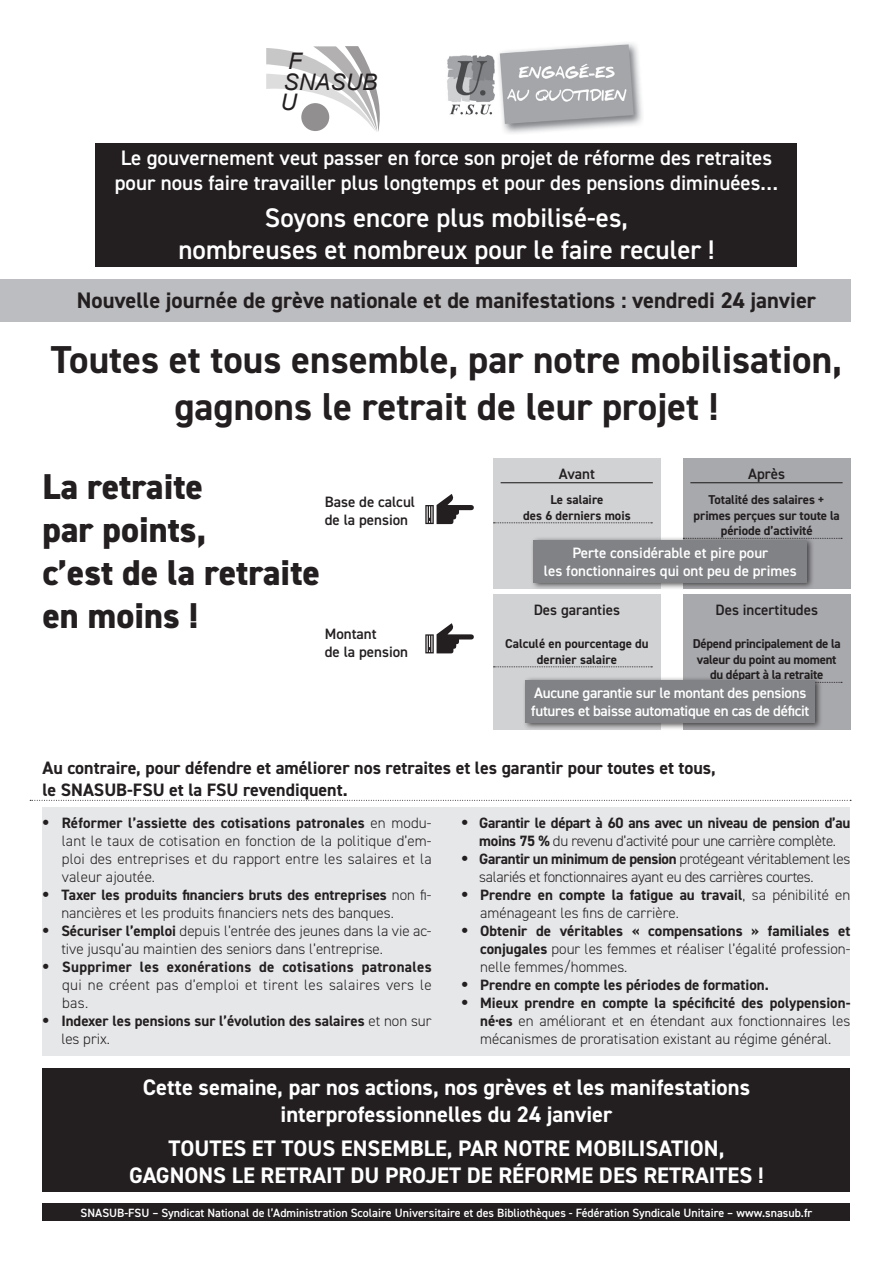
<style>
.page{position:relative;width:893px;height:1263px;background:#fff}
.page>*{position:absolute;margin:0;border:0;box-sizing:border-box;transform-origin:0 0}
.t1{font:600 51.6px "DIN2014";color:#231f20}
.Titre_principal{font:700 39px/46.8px "DIN2014";color:#231f20;text-align:center}
.Titre_principal-2{font:800 36px/43.2px "DIN2014";color:#231f20}
.Chapo{font:600 27px/32.4px "DIN2014";color:#fff;text-align:center}
.t2{font:italic 22.8px/41.1px "Arial";color:#231f20;text-align:center}
.Titre_principal-3{font:700 22.5px/27px "DIN2014";color:#fff;text-align:center}
.t3{font:700 22.5px "DIN2014";color:#231f20}
.Chapo-2{font:600 21px/25.2px "DIN2014";color:#fff}
.Intertitre{font:700 18px/21.6px "DIN2014";color:#231f20}
.t4{font:300 15px/18px "DIN2014";color:#231f20;text-align:justify}
.t5{font:300 15px/18px "DIN2014";letter-spacing:-.02em;color:#231f20}
.t6{font:700 15px/18px "DIN2014";color:#231f20}
.t7{font:700 15px/18px "DIN2014";letter-spacing:-.02em;color:#231f20;text-align:center}
.Chapo-3{font:600 15px/18px "DIN2014";color:#231f20}
.Chapo-4{font:600 15px/18px "DIN2014";letter-spacing:-.02em;color:#fff}
.Chapo-5{font:600 15px/18px "DIN2014";color:#fff;text-align:center}
.Intertitre-2{font:700 12.9px/15.5px "DIN2014";letter-spacing:-.01em;color:#231f20;text-align:center}
.t8{font:600 12px "DIN2014";color:#fff}
.s1{font-weight:700;font-size:22.5px}
.s2{font-weight:700}
.s3{font-size:22.5px}
.s4{font-weight:300}
</style>
<div class="page">
<div style="left:493px;top:458px;width:168px;height:131px;background:#d1d2d4"></div>
<svg style="left:493px;top:523px;width:159px;height:1px"></svg>
<div style="left:683px;top:458px;width:167px;height:131px;background:#a8a9ad"></div>
<svg style="left:815px;top:538px;width:27px;height:1px"></svg>
<hr style="left:501px;top:482px;width:152px;height:1px;background:#231f20">
<hr style="left:690px;top:482px;width:153px;height:1px;background:#231f20">
<div style="left:530px;top:537px;width:285px;height:53px;background:#231f20;opacity:.75"></div>
<div style="left:534px;top:540px;width:273px;height:42px;background:#808285"></div>
<div style="left:493px;top:594px;width:168px;height:136px;background:#d1d2d4"></div>
<svg style="left:493px;top:667px;width:159px;height:1px"></svg>
<div style="left:683px;top:594px;width:167px;height:136px;background:#a8a9ad"></div>
<svg style="left:823px;top:682px;width:19px;height:1px"></svg>
<div style="left:522px;top:677px;width:301px;height:54px;background:#231f20;opacity:.75"></div>
<div style="left:526px;top:680px;width:289px;height:43px;background:#808285"></div>
<svg style="left:30px;top:800px;width:821px;height:1px"></svg>
<div style="left:43px;top:807px;width:807px;height:248px;background:#e6e7e9"></div>
<div style="left:0;top:279px;width:850px;height:42px;background:#bcbdc0"></div>
<div style="left:43px;top:1069px;width:807px;height:123px;background:#231f20"></div>
<div style="left:96px;top:143px;width:701px;height:123px;background:#231f20"></div>
<div style="left:43px;top:1203px;width:807px;height:17px;background:#231f20"></div>
<img style="left:447px;top:43px;width:195px;height:91px">
<svg style="left:266px;top:46px;width:114px;height:86px"></svg>
<p class="t2" style="left:281px;top:41px;width:23px">F<br>U</p>
<p class="t2" style="left:284px;top:62px;width:95px">SNASUB</p>
<p class="Chapo-2" style="left:115px;top:144px;width:665px">Le gouvernement veut passer en force son projet de réforme des retraites pour nous faire travailler plus longtemps et pour des pensions diminuées…</p>
<p class="Chapo" style="left:178px;top:200px;width:538px">Soyons encore plus mobilisé-es,<br>nombreuses et nombreux pour le faire reculer !</p>
<p class="t3" style="left:77px;top:285px;width:741px">Nouvelle journée de grève nationale et de manifestations : vendredi 24 janvier</p>
<p class="Titre_principal" style="left:51px;top:336px;width:793px">Toutes et tous ensemble, par notre mobilisation, gagnons le retrait de leur projet !</p>
<p class="Titre_principal-2" style="left:43px;top:465px;width:165px">La retraite par points,</p>
<p class="Titre_principal-2" style="left:43px;top:551px;width:279px">c’est de la retraite en moins !</p>
<p class="Chapo-3" style="left:325px;top:492px;width:92px">Base de calcul de la pension</p>
<p class="Chapo-3" style="left:325px;top:624px;width:85px">Montant<br>de la pension</p>
<p class="t1" style="left:422px;top:475px;width:56px">☞</p>
<p class="t1" style="left:422px;top:604px;width:56px">☞</p>
<p class="Chapo-3" style="left:748px;top:464px;width:39px">Après</p>
<p class="Intertitre-2" style="left:694px;top:492px;width:148px">Totalité des salaires + primes perçues sur toute la période d’activité</p>
<p class="Chapo-5" style="left:544px;top:543px;width:254px">Perte considérable et pire pour<br>les fonctionnaires qui ont peu de primes</p>
<p class="Chapo-3" style="left:534px;top:600px;width:88px">Des garanties</p>
<p class="Intertitre-2" style="left:505px;top:636px;width:145px">Calculé en pourcentage du dernier salaire</p>
<p class="Chapo-3" style="left:559px;top:464px;width:38px">Avant</p>
<p class="Intertitre-2" style="left:523px;top:492px;width:109px">Le salaire<br>des 6 derniers mois</p>
<p class="Chapo-3" style="left:715px;top:600px;width:104px">Des incertitudes</p>
<p class="Intertitre-2" style="left:693px;top:636px;width:150px">Dépend principalement de la valeur du point au moment du départ à la retraite</p>
<p class="Chapo-4" style="left:531px;top:684px;width:280px">Aucune garantie sur le montant des pensions futures et baisse automatique en cas de déficit</p>
<p class="Intertitre" style="left:43px;top:757px;width:675px">Au contraire, pour défendre et améliorer nos retraites et les garantir pour toutes et tous, le SNASUB-FSU et la FSU revendiquent.</p>
<p class="t4" style="left:62px;top:814px;width:371px;text-indent:-19px"><span class="s1">•</span> <span class="s2">Réformer l’assiette des cotisations patronales</span> en modu&shy;lant le taux de cotisation en fonction de la politique d’em&shy;ploi des entreprises et du rapport entre les salaires et la valeur ajoutée.</p>
<p class="t4" style="left:61px;top:886px;width:372px;text-indent:-19px"><span class="s1">•</span> <span class="s2">Taxer les produits financiers bruts des entreprises</span> non fi&shy;nancières et les produits financiers nets des banques.</p>
<p class="t4" style="left:61px;top:922px;width:372px;text-indent:-19px"><span class="s1">•</span> <span class="s2">Sécuriser l’emploi</span> depuis l’entrée des jeunes dans la vie ac&shy;tive jusqu’au maintien des seniors dans l’entreprise.</p>
<p class="t4" style="left:62px;top:958px;width:371px;text-indent:-20px"><span class="s1">•</span> <span class="s2">Supprimer les exonérations de cotisations patronales </span>qui ne créent pas d’emploi et tirent les salaires vers le bas.</p>
<p class="t6" style="left:61px;top:1012px;width:372px;text-indent:-19px"><span class="s3">•</span> Indexer les pensions sur l’évolution des salaires <span class="s4">et non sur les prix.</span></p>
<p class="t7" style="left:461px;top:814px;width:391px"><span class="s3">•</span> Garantir le départ à 60 ans avec un niveau de pension d’au moins 75 % <span class="s4">du revenu d’activité pour une carrière complète.</span></p>
<p class="t5" style="left:479px;top:850px;width:373px;text-indent:-18px"><span class="s1">•</span> <span class="s2">Garantir un minimum de pension</span> protégeant véritablement les salariés et fonctionnaires ayant eu des carrières courtes.</p>
<p class="t4" style="left:480px;top:886px;width:372px;text-indent:-19px"><span class="s1">•</span> <span class="s2">Prendre en compte la fatigue au travail</span>, sa pénibilité en aménageant les fins de carrière.</p>
<p class="t4" style="left:480px;top:922px;width:372px;text-indent:-19px"><span class="s1">•</span> <span class="s2">Obtenir de véritables « compensations » familiales et conjugales</span> pour les femmes et réaliser l’égalité profession&shy;nelle femmes/hommes.</p>
<p class="t6" style="left:461px;top:976px;width:309px"><span class="s3">•</span> Prendre en compte les périodes de formation.</p>
<p class="t4" style="left:480px;top:994px;width:372px;text-indent:-19px"><span class="s1">•</span> <span class="s2">Mieux prendre en compte la spécificité des polypension&shy;né·es</span> en améliorant et en étendant aux fonctionnaires les mécanismes de proratisation existant au régime général.</p>
<p class="Titre_principal-3" style="left:143px;top:1074px;width:609px">Cette semaine, par nos actions, nos grèves et les manifestations interprofessionnelles du 24 janvier</p>
<p class="Titre_principal-3" style="left:129px;top:1134px;width:636px">TOUTES ET TOUS ENSEMBLE, PAR NOTRE MOBILISATION,<br>GAGNONS LE RETRAIT DU PROJET DE RÉFORME DES RETRAITES !</p>
<p class="t8" style="left:81px;top:1204px;width:733px">SNASUB-FSU – Syndicat National de l’Administration Scolaire Universitaire et des Bibliothèques - Fédération Syndicale Unitaire – www.snasub.fr</p>
</div>
